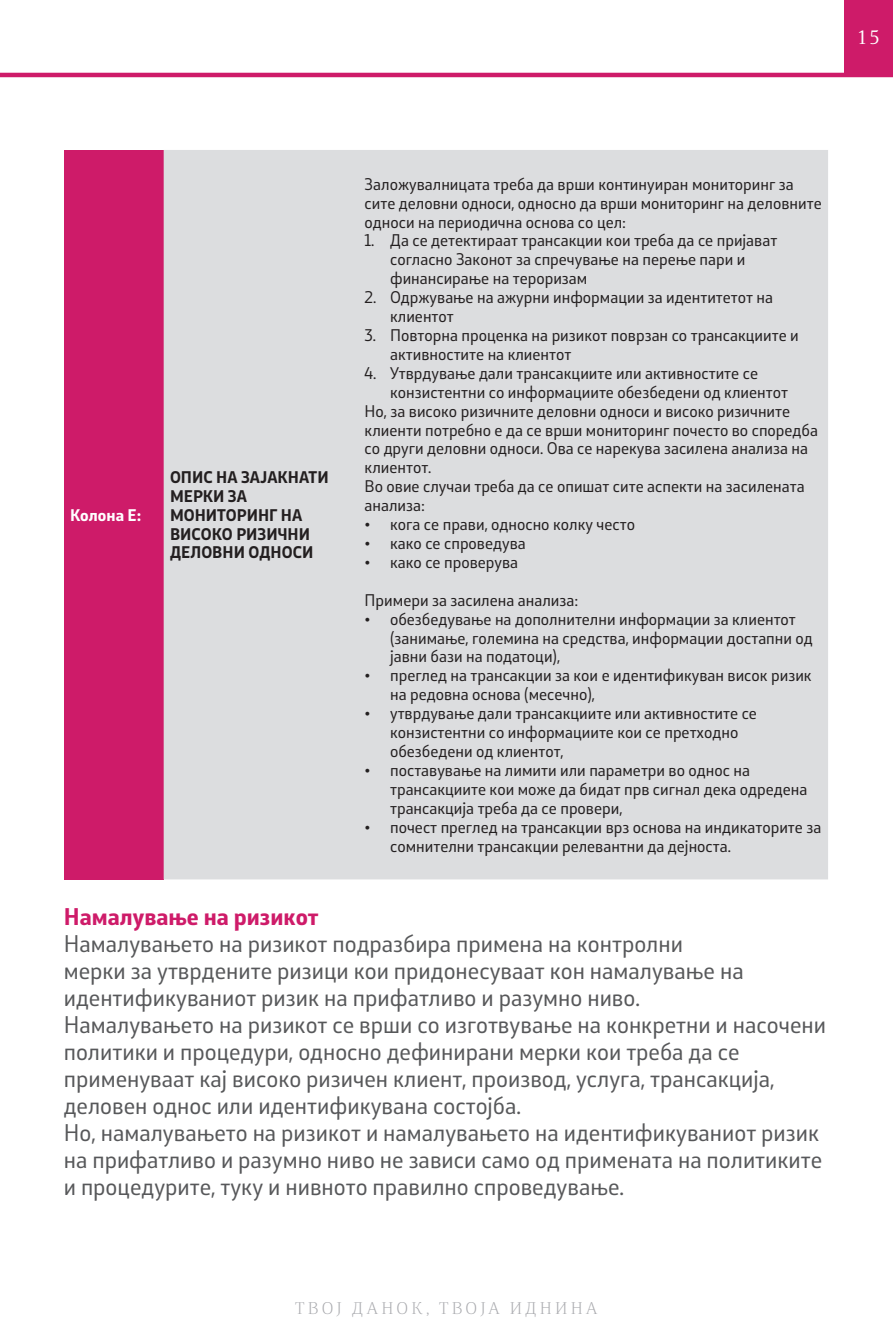
<style>
.page{position:relative;width:893px;height:1340px;background:#fff}
.page>*{position:absolute;margin:0;border:0;box-sizing:border-box;transform-origin:0 0}
.t1{font:22.5px/27px "Stobi Sans";color:#57585a}
.t2{font:700 22.5px "Stobi Sans";color:#ce1b69}
.t3{font:18px "Stobi Serif";color:#fff}
.t4{font:15.75px/18.9px "Stobi Sans";color:#231f20}
.t5{font:700 15.75px/18.9px "Stobi Sans";color:#231f20}
.t6{font:300 15.75px "Stobi Serif";letter-spacing:.2em;color:#a8a9ad}
.t7{font:700 15.75px "Stobi Sans";color:#fff}
</style>
<div class="page">
<div style="left:845px;top:0;width:48px;height:77px;background:#ce1b69"></div>
<hr style="left:0;top:73px;width:893px;height:4px;background:#ce1b69">
<div style="left:64px;top:150px;width:100px;height:729px;background:#ce1b69"></div>
<div style="left:164px;top:150px;width:664px;height:729px;background:#dcdddf"></div>
<p class="t3" style="left:858px;top:25px;width:22px">15</p>
<p class="t7" style="left:70px;top:504px;width:73px">Колона Е:</p>
<p class="t5" style="left:170px;top:467px;width:160px">ОПИС НА ЗАЈАКНАТИ<br>МЕРКИ ЗА<br>МОНИТОРИНГ НА<br>ВИСОКО РИЗИЧНИ<br>ДЕЛОВНИ ОДНОСИ</p>
<p class="t4" style="left:365px;top:174px;width:459px">Заложувалницата треба да врши континуиран мониторинг за сите деловни односи, односно да врши мониторинг на деловните односи на периодична основа со цел:</p>
<p class="t4" style="left:390px;top:231px;width:389px;text-indent:-26px">1. Да се детектираат трансакции кои треба да се пријават согласно Законот за спречување на перење пари и финансирање на тероризам</p>
<p class="t4" style="left:390px;top:287px;width:385px;text-indent:-26px">2. Одржување на ажурни информации за идентитетот на клиентот</p>
<p class="t4" style="left:390px;top:325px;width:410px;text-indent:-26px">3. Повторна проценка на ризикот поврзан со трансакциите и активностите на клиентот</p>
<p class="t4" style="left:365px;top:363px;width:395px">4. Утврдување дали трансакциите или активностите се</p>
<p class="t4" style="left:390px;top:382px;width:399px">конзистентни со информациите обезбедени од клиентот</p>
<p class="t4" style="left:365px;top:401px;width:427px">Но, за високо ризичните деловни односи и високо ризичните</p>
<p class="t4" style="left:365px;top:420px;width:455px">клиенти потребно е да се врши мониторинг почесто во споредба</p>
<p class="t4" style="left:365px;top:439px;width:445px">со други деловни односи. Ова се нарекува засилена анализа на</p>
<p class="t4" style="left:365px;top:457px;width:68px">клиентот.</p>
<p class="t4" style="left:365px;top:476px;width:442px">Во овие случаи треба да се опишат сите аспекти на засилената</p>
<p class="t4" style="left:365px;top:495px;width:62px">анализа:</p>
<p class="t4" style="left:365px;top:514px;width:272px">• кога се прави, односно колку често</p>
<p class="t4" style="left:365px;top:533px;width:163px">• како се спроведува</p>
<p class="t4" style="left:365px;top:552px;width:155px">• како се проверува</p>
<p class="t4" style="left:365px;top:590px;width:215px">Примери за засилена анализа:</p>
<p class="t4" style="left:390px;top:609px;width:424px;text-indent:-26px">• обезбедување на дополнителни информации за клиентот (занимање, големина на средства, информации достапни од јавни бази на податоци),</p>
<p class="t4" style="left:390px;top:665px;width:423px;text-indent:-26px">• преглед на трансакции за кои е идентификуван висок ризик на редовна основа (месечно),</p>
<p class="t4" style="left:390px;top:703px;width:368px;text-indent:-26px">• утврдување дали трансакциите или активностите се конзистентни со информациите кои се претходно обезбедени од клиентот,</p>
<p class="t4" style="left:390px;top:760px;width:419px;text-indent:-26px">• поставување на лимити или параметри во однос на трансакциите кои може да бидат прв сигнал дека одредена трансакција треба да се провери,</p>
<p class="t4" style="left:390px;top:817px;width:433px;text-indent:-26px">• почест преглед на трансакции врз основа на индикаторите за сомнителни трансакции релевантни да дејноста.</p>
<h1 class="t2" style="left:64px;top:900px;width:256px">Намалување на ризикот</h1>
<p class="t1" style="left:64px;top:929px;width:764px">Намалувањето на ризикот подразбира примена на контролни<br>мерки за утврдените ризици кои придонесуваат кон намалување на идентификуваниот ризик на прифатливо и разумно ниво.<br>Намалувањето на ризикот се врши со изготвување на конкретни и насочени политики и процедури, односно дефинирани мерки кои треба да се применуваат кај високо ризичен клиент, производ, услуга, трансакција, деловен однос или идентификувана состојба.<br>Но, намалувањето на ризикот и намалувањето на идентификуваниот ризик на прифатливо и разумно ниво не зависи само од примената на политиките и процедурите, туку и нивното правилно спроведување.</p>
<p class="t6" style="left:295px;top:1297px;width:304px">ТВОЈ ДАНОК, ТВОЈА ИДНИНА</p>
</div>
